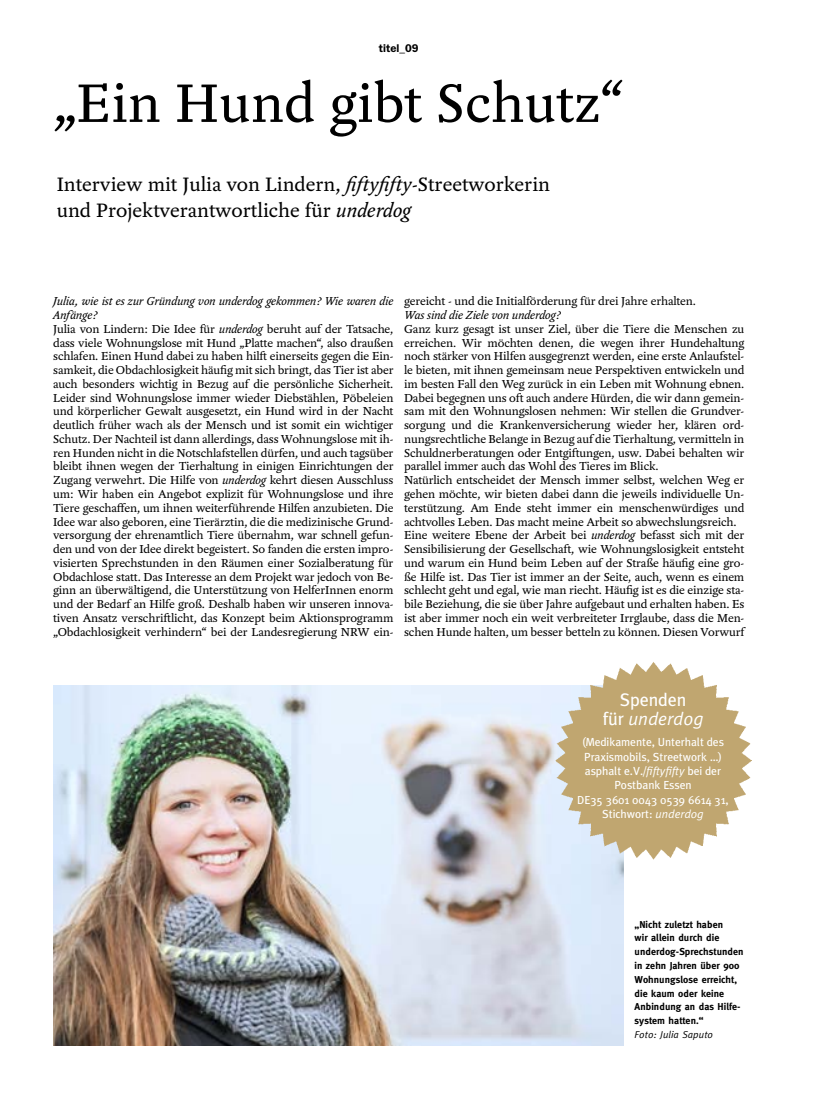
<style>
.page{position:relative;width:833px;height:1099px;background:#fff}
.page>*{position:absolute;margin:0;border:0;box-sizing:border-box;transform-origin:0 0}
.Headline_2{font:58.62px "Yoga OT";color:#000}
.Hervorhebung2014{font:21px/26.2px "Yoga OT";color:#000}
.Kulturtip{font:italic 18.25px "Meta";color:#fff}
.Kulturtip-2{font:18.25px "Meta";color:#fff}
.FließtextohneEinzüge{font:12.5px/13.8px "Yoga OT";letter-spacing:-.01em;color:#000;text-align:justify}
.FließtextohneEinzüge-2{font:italic 12.5px/13.8px "Yoga OT";letter-spacing:-.01em;color:#000}
.Kulturtip-3{font:11.75px/14.2px "Meta";color:#fff;text-align:center}
.Rubrik_rechts{font:600 11.25px "Franklin Gothic";color:#000}
.Bildunterschrift{font:700 10px/13.8px "Meta";letter-spacing:.01em;color:#000}
.Bildunterschrift-2{font:italic 10px "Meta";letter-spacing:.01em;color:#000}
.s1{font-style:italic}
.s2{font-style:normal}
</style>
<div class="page">
<img style="left:53px;top:686px;width:571px;height:359px">
<img style="left:555px;top:662px;width:197px;height:197px">
<p class="Rubrik_rechts" style="left:379px;top:41px;width:41px">titel_09</p>
<p class="Headline_2" style="left:53px;top:72px;width:572px">„Ein Hund gibt Schutz“</p>
<p class="Hervorhebung2014" style="left:57px;top:171px;width:495px">Interview mit Julia von Lindern, <span class="s1">fiftyfifty</span>-Streetworkerin und Projektverantwortliche für <span class="s1">underdog</span></p>
<p class="FließtextohneEinzüge-2" style="left:53px;top:295px;width:342px">Julia, wie ist es zur Gründung von underdog gekommen? Wie waren die<br>Anfänge?</p>
<p class="FließtextohneEinzüge" style="left:53px;top:322px;width:342px">Julia von Lindern: Die Idee für <span class="s1">underdog</span> beruht auf der Tatsache, dass viele Wohnungslose mit Hund „Platte machen“, also draußen schlafen. Einen Hund dabei zu haben hilft einerseits gegen die Ein&shy;samkeit, die Obdachlosigkeit häufig mit sich bringt, das Tier ist aber auch besonders wichtig in Bezug auf die persönliche Sicherheit.<br>Leider sind Wohnungslose immer wieder Diebstählen, Pöbeleien und körperlicher Gewalt ausgesetzt, ein Hund wird in der Nacht deutlich früher wach als der Mensch und ist somit ein wichtiger Schutz. Der Nachteil ist dann allerdings, dass Wohnungslose mit ih&shy;ren Hunden nicht in die Notschlafstellen dürfen, und auch tagsüber bleibt ihnen wegen der Tierhaltung in einigen Einrichtungen der Zugang verwehrt. Die Hilfe von <span class="s1">underdog</span> kehrt diesen Ausschluss um: Wir haben ein Angebot explizit für Wohnungslose und ihre Tiere geschaffen, um ihnen weiterführende Hilfen anzubieten. Die Idee war also geboren, eine Tierärztin, die die medizinische Grund&shy;versorgung der ehrenamtlich Tiere übernahm, war schnell gefun&shy;den und von der Idee direkt begeistert. So fanden die ersten impro&shy;visierten Sprechstunden in den Räumen einer Sozialberatung für Obdachlose statt. Das Interesse an dem Projekt war jedoch von Be&shy;ginn an überwältigend, die Unterstützung von HelferInnen enorm und der Bedarf an Hilfe groß. Deshalb haben wir unseren innova&shy;tiven Ansatz verschriftlicht, das Konzept beim Aktionsprogramm „Obdachlosigkeit verhindern“ bei der Landesregierung NRW ein-</p>
<p class="FließtextohneEinzüge" style="left:404px;top:295px;width:293px">gereicht - und die Initialförderung für drei Jahre erhalten.</p>
<p class="FließtextohneEinzüge-2" style="left:404px;top:308px;width:158px">Was sind die Ziele von underdog?</p>
<p class="FließtextohneEinzüge" style="left:404px;top:322px;width:342px">Ganz kurz gesagt ist unser Ziel, über die Tiere die Menschen zu erreichen. Wir möchten denen, die wegen ihrer Hundehaltung noch stärker von Hilfen ausgegrenzt werden, eine erste Anlaufstel&shy;le bieten, mit ihnen gemeinsam neue Perspektiven entwickeln und im besten Fall den Weg zurück in ein Leben mit Wohnung ebnen.<br>Dabei begegnen uns oft auch andere Hürden, die wir dann gemein&shy;sam mit den Wohnungslosen nehmen: Wir stellen die Grundver&shy;sorgung und die Krankenversicherung wieder her, klären ord&shy;nungsrechtliche Belange in Bezug auf die Tierhaltung, vermitteln in Schuldnerberatungen oder Entgiftungen, usw. Dabei behalten wir parallel immer auch das Wohl des Tieres im Blick.</p>
<p class="FließtextohneEinzüge" style="left:404px;top:473px;width:342px">Natürlich entscheidet der Mensch immer selbst, welchen Weg er gehen möchte, wir bieten dabei dann die jeweils individuelle Un&shy;terstützung. Am Ende steht immer ein menschenwürdiges und achtvolles Leben. Das macht meine Arbeit so abwechslungsreich.</p>
<p class="FließtextohneEinzüge" style="left:404px;top:528px;width:342px">Eine weitere Ebene der Arbeit bei <span class="s1">underdog</span> befasst sich mit der Sensibilisierung der Gesellschaft, wie Wohnungslosigkeit entsteht und warum ein Hund beim Leben auf der Straße häufig eine gro&shy;ße Hilfe ist. Das Tier ist immer an der Seite, auch, wenn es einem schlecht geht und egal, wie man riecht. Häufig ist es die einzige sta&shy;bile Beziehung, die sie über Jahre aufgebaut und erhalten haben. Es ist aber immer noch ein weit verbreiteter Irrglaube, dass die Men&shy;schen Hunde halten, um besser betteln zu können. Diesen Vorwurf</p>
<p class="Kulturtip-2" style="left:619px;top:689px;width:68px">Spenden</p>
<p class="Kulturtip" style="left:602px;top:707px;width:102px"><span class="s2">für</span> underdog</p>
<p class="Kulturtip-3" style="left:582px;top:735px;width:143px;text-align:left">(Medikamente, Unterhalt des<br>Praxismobils, Streetwork …)</p>
<p class="Kulturtip-3" style="left:585px;top:763px;width:138px">asphalt e.V./<span class="s1">fiftyfifty</span> bei der<br>Postbank Essen</p>
<p class="Kulturtip-3" style="left:577px;top:792px;width:153px">DE35 3601 0043 0539 6614 31,<br>Stichwort: <span class="s1">underdog</span></p>
<p class="Bildunterschrift" style="left:634px;top:917px;width:111px">„Nicht zuletzt haben<br>wir allein durch die underdog-Sprechstunden in zehn Jahren über 900<br>Wohnungslose erreicht, die kaum oder keine<br>Anbindung an das Hilfe&shy;system hatten.“</p>
<p class="Bildunterschrift-2" style="left:634px;top:1028px;width:80px">Foto: Julia Saputo</p>
</div>
